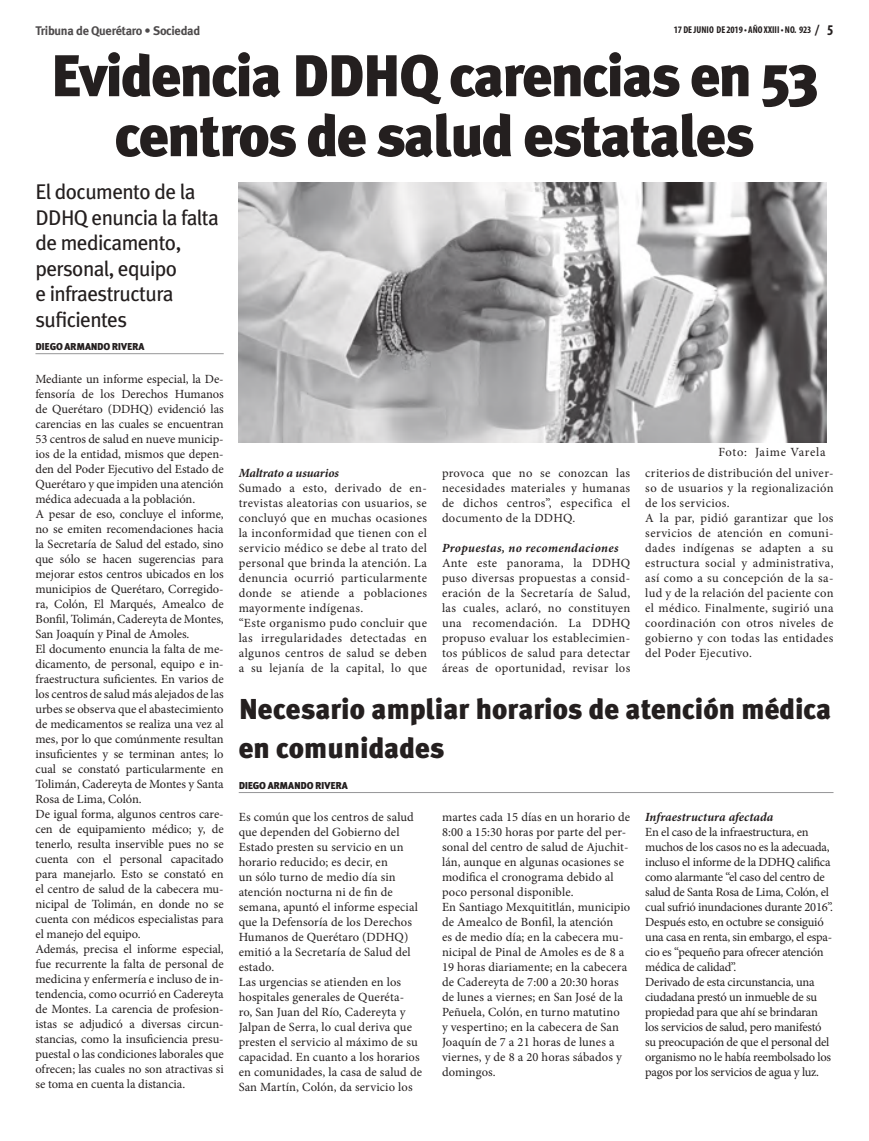
<style>
.page{position:relative;width:869px;height:1141px;background:#fff}
.page>*{position:absolute;margin:0;border:0;box-sizing:border-box;transform-origin:0 0}
.t1{font:900 58.75px/60px "Meta Plus";letter-spacing:-.03em;color:#241f1f;text-align:center}
.t2{font:900 28.75px/38.8px "Meta Plus";color:#241f1f}
.t3{font:21.25px/25.5px "Meta Plus";letter-spacing:-.03em;color:#241f1f}
.t4{font:12.5px/15px "Minion Pro";color:#241f1f}
.t5{font:12.5px/15px "Minion Pro";letter-spacing:.03em;color:#241f1f}
.t6{font:12.5px/15px "Minion Pro";letter-spacing:-.02em;color:#241f1f}
.t7{font:italic 700 12.5px "Minion Pro";letter-spacing:.015em;color:#241f1f}
.t8{font:700 12.5px "Meta Plus";letter-spacing:-.025em;color:#4e4b4c}
.t9{font:italic 700 12.5px "Minion Pro";letter-spacing:-.01em;color:#241f1f}
.t10{font:12.5px "Minion Pro";letter-spacing:.05em;color:#241f1f}
.t11{font:900 10px "Meta Plus Lining";letter-spacing:-.02em;color:#241f1f}
.t12{font:700 condensed 9.88px "Myriad Pro";color:#241f1f}
.s1{font-size:15px}
.s2{font-size:14.88px}
</style>
<div class="page">
<hr style="left:35px;top:353px;width:188px;height:1px;background:#969698">
<hr style="left:238px;top:792px;width:595px;height:1px;background:#969698">
<img style="left:238px;top:183px;width:587px;height:260px">
<p class="t12" style="left:673px;top:24px;width:161px">17 DE JUNIO DE 2019 • AÑO XXIII • NO. 923 <span class="s1">/</span> <span class="s2">5</span></p>
<h1 class="t1" style="left:50px;top:46px;width:769px">Evidencia DDHQ carencias en 53 centros de salud estatales</h1>
<h3 class="t3" style="left:35px;top:179px;width:185px">El documento de la<br>DDHQ enuncia la falta de medicamento, personal, equipo<br>e infraestructura suficientes</h3>
<p class="t8" style="left:35px;top:24px;width:166px">Tribuna de Querétaro • Sociedad</p>
<p class="t11" style="left:35px;top:341px;width:111px">DIEGO ARMANDO RIVERA</p>
<p class="t4" style="left:35px;top:372px;width:190px">Mediante un informe especial, la De&shy;fensoría de los Derechos Humanos de Querétaro (DDHQ) evidenció las carencias en las cuales se encuentran 53 centros de salud en nueve municip&shy;ios de la entidad, mismos que depen&shy;den del Poder Ejecutivo del Estado de Querétaro y que impiden una atención médica adecuada a la población.<br>A pesar de eso, concluye el informe, no se emiten recomendaciones hacia la Secretaría de Salud del estado, sino que sólo se hacen sugerencias para mejorar estos centros ubicados en los municipios de Querétaro, Corregido&shy;ra, Colón, El Marqués, Amealco de Bonfil, Tolimán, Cadereyta de Montes, San Joaquín y Pinal de Amoles.<br>El documento enuncia la falta de me&shy;dicamento, de personal, equipo e in&shy;fraestructura suficientes. En varios de los centros de salud más alejados de las urbes se observa que el abastecimiento de medicamentos se realiza una vez al mes, por lo que comúnmente resultan insuficientes y se terminan antes; lo cual se constató particularmente en Tolimán, Cadereyta de Montes y Santa Rosa de Lima, Colón.<br>De igual forma, algunos centros care&shy;cen de equipamiento médico; y, de tenerlo, resulta inservible pues no se cuenta con el personal capacitado para manejarlo. Esto se constató en el centro de salud de la cabecera mu&shy;nicipal de Tolimán, en donde no se cuenta con médicos especialistas para el manejo del equipo.<br>Además, precisa el informe especial, fue recurrente la falta de personal de medicina y enfermería e incluso de in&shy;tendencia, como ocurrió en Cadereyta de Montes. La carencia de profesion&shy;istas se adjudicó a diversas circun&shy;stancias, como la insuficiencia presu&shy;puestal o las condiciones laborales que ofrecen; las cuales no son atractivas si se toma en cuenta la distancia.</p>
<p class="t10" style="left:718px;top:443px;width:108px">Foto: Jaime Varela</p>
<p class="t5" style="left:645px;top:466px;width:190px">criterios de distribución del univer&shy;so de usuarios y la regionalización de los servicios.<br>A la par, pidió garantizar que los servicios de atención en comuni&shy;dades indígenas se adapten a su estructura social y administrativa, así como a su concepción de la sa&shy;lud y de la relación del paciente con el médico. Finalmente, sugirió una coordinación con otros niveles de gobierno y con todas las entidades del Poder Ejecutivo.</p>
<h2 class="t2" style="left:238px;top:689px;width:593px">Necesario ampliar horarios de atención médica en comunidades</h2>
<p class="t4" style="left:442px;top:466px;width:190px;text-align:justify">provoca que no se conozcan las necesidades materiales y humanas de dichos centros”, especifica el documento de la DDHQ.</p>
<p class="t7" style="left:442px;top:539px;width:178px">Propuestas, no recomendaciones</p>
<p class="t4" style="left:442px;top:556px;width:190px;text-align:justify">Ante este panorama, la DDHQ puso diversas propuestas a consid&shy;eración de la Secretaría de Salud, las cuales, aclaró, no constituyen una recomendación. La DDHQ propuso evaluar los establecimien&shy;tos públicos de salud para detectar áreas de oportunidad, revisar los</p>
<p class="t9" style="left:238px;top:464px;width:102px">Maltrato a usuarios</p>
<p class="t5" style="left:238px;top:481px;width:190px">Sumado a esto, derivado de en&shy;trevistas aleatorias con usuarios, se concluyó que en muchas ocasiones la inconformidad que tienen con el servicio médico se debe al trato del personal que brinda la atención. La denuncia ocurrió particularmente donde se atiende a poblaciones mayormente indígenas.<br>“Este organismo pudo concluir que las irregularidades detectadas en algunos centros de salud se deben a su lejanía de la capital, lo que</p>
<p class="t11" style="left:238px;top:780px;width:111px">DIEGO ARMANDO RIVERA</p>
<p class="t4" style="left:238px;top:810px;width:185px">Es común que los centros de salud que dependen del Gobierno del<br>Estado presten su servicio en un horario reducido; es decir, en<br>un sólo turno de medio día sin atención nocturna ni de fin de semana, apuntó el informe especial que la Defensoría de los Derechos<br>Humanos de Querétaro (DDHQ) emitió a la Secretaría de Salud del estado.<br>Las urgencias se atienden en los hospitales generales de Queréta-<br>ro, San Juan del Río, Cadereyta y<br>Jalpan de Serra, lo cual deriva que presten el servicio al máximo de su capacidad. En cuanto a los horarios en comunidades, la casa de salud de<br>San Martín, Colón, da servicio los</p>
<p class="t4" style="left:442px;top:810px;width:190px">martes cada 15 días en un horario de<br>8:00 a 15:30 horas por parte del per&shy;sonal del centro de salud de Ajuchit&shy;lán, aunque en algunas ocasiones se modifica el cronograma debido al poco personal disponible.<br>En Santiago Mexquititlán, municipio de Amealco de Bonfil, la atención<br>es de medio día; en la cabecera mu&shy;nicipal de Pinal de Amoles es de 8 a<br>19 horas diariamente; en la cabecera de Cadereyta de 7:00 a 20:30 horas de lunes a viernes; en San José de la<br>Peñuela, Colón, en turno matutino<br>y vespertino; en la cabecera de San<br>Joaquín de 7 a 21 horas de lunes a viernes, y de 8 a 20 horas sábados y domingos.</p>
<p class="t7" style="left:645px;top:808px;width:130px">Infraestructura afectada</p>
<p class="t6" style="left:645px;top:824px;width:189px">En el caso de la infraestructura, en muchos de los casos no es la adecuada, incluso el informe de la DDHQ califica como alarmante “el caso del centro de salud de Santa Rosa de Lima, Colón, el cual sufrió inundaciones durante 2016”.<br>Después esto, en octubre se consiguió una casa en renta, sin embargo, el espa&shy;cio es “pequeño para ofrecer atención médica de calidad”.<br>Derivado de esta circunstancia, una ciudadana prestó un inmueble de su propiedad para que ahí se brindaran los servicios de salud, pero manifestó su preocupación de que el personal del organismo no le había reembolsado los pagos por los servicios de agua y luz.</p>
</div>
